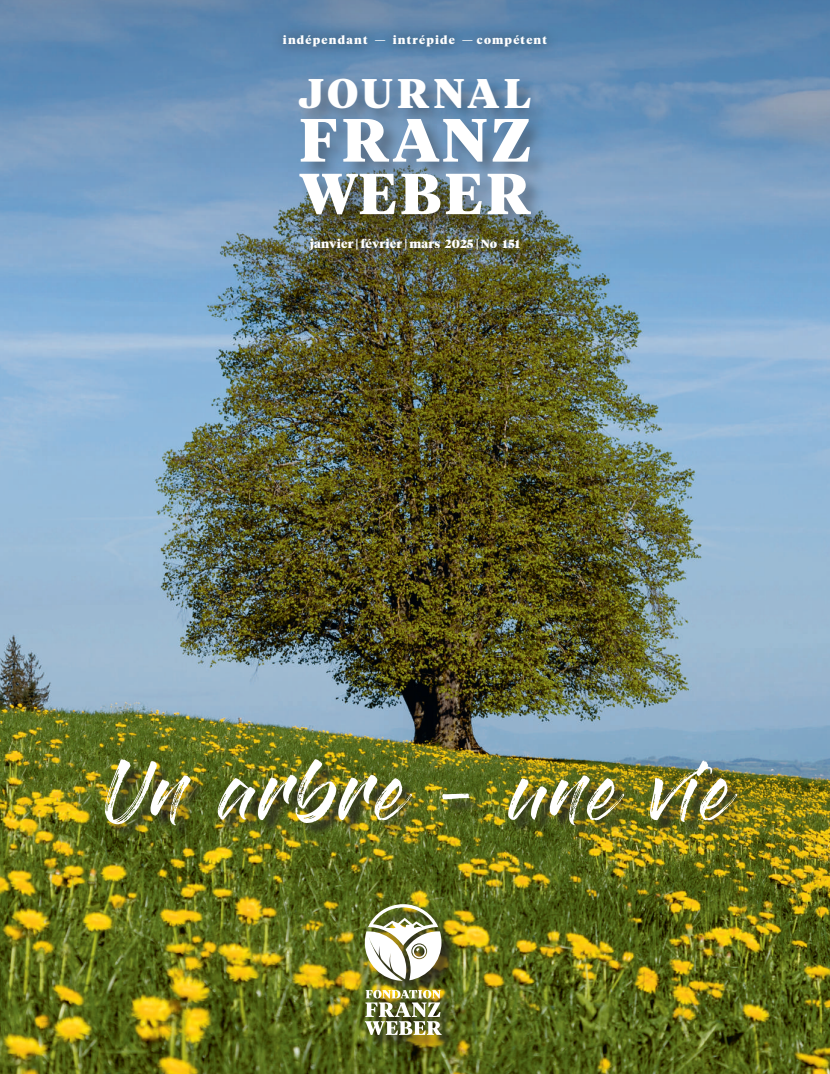
<style>
.page{position:relative;width:830px;height:1074px;background:#fff}
.page>*{position:absolute;margin:0;border:0;box-sizing:border-box;transform-origin:0 0}
.t1{font:900 60.75px "Tiempos Headline";letter-spacing:.065em;color:#fff}
.t2{font:60px "Gloss And Bloom";letter-spacing:.05em;color:#fff}
.t3{font:900 57.5px "Tiempos Headline";letter-spacing:.055em;color:#fff}
.t4{font:900 41.25px "Tiempos Headline";letter-spacing:.085em;color:#fff}
.t5{font:900 11.88px "Tiempos Headline";letter-spacing:.02em;color:#fff}
.t6{font:900 11.25px "Tiempos Headline";letter-spacing:.105em;color:#fff}
</style>
<div class="page">
<img style="left:0;top:373px;width:829px;height:701px">
<svg style="left:0;top:0;width:829px;height:373px;background:#7092ac"></svg>
<div style="left:366px;top:906px;width:91px;height:144px;background:#231f20;opacity:.75"></div>
<img style="left:365px;top:990px;width:76px;height:45px">
<img style="left:364px;top:904px;width:77px;height:76px">
<div style="left:107px;top:761px;width:644px;height:79px;background:#231f20;opacity:.75"></div>
<div style="left:305px;top:234px;width:231px;height:34px;background:#231f20;opacity:.4"></div>
<div style="left:296px;top:76px;width:254px;height:159px;background:#231f20;opacity:.4"></div>
<div style="left:271px;top:23px;width:287px;height:36px;background:#231f20;opacity:.7"></div>
<p class="t6" style="left:283px;top:32px;width:265px">indépendant — intrépide — compétent</p>
<h3 class="t4" style="left:299px;top:64px;width:233px">JOURNAL</h3>
<h1 class="t1" style="left:299px;top:98px;width:233px">FRANZ</h1>
<h3 class="t3" style="left:299px;top:154px;width:233px">WEBER</h3>
<p class="t5" style="left:310px;top:236px;width:211px">janvier | février | mars 2025 | No 151</p>
<h2 class="t2" style="left:104px;top:764px;width:626px">Un arbre – une vie</h2>
</div>
